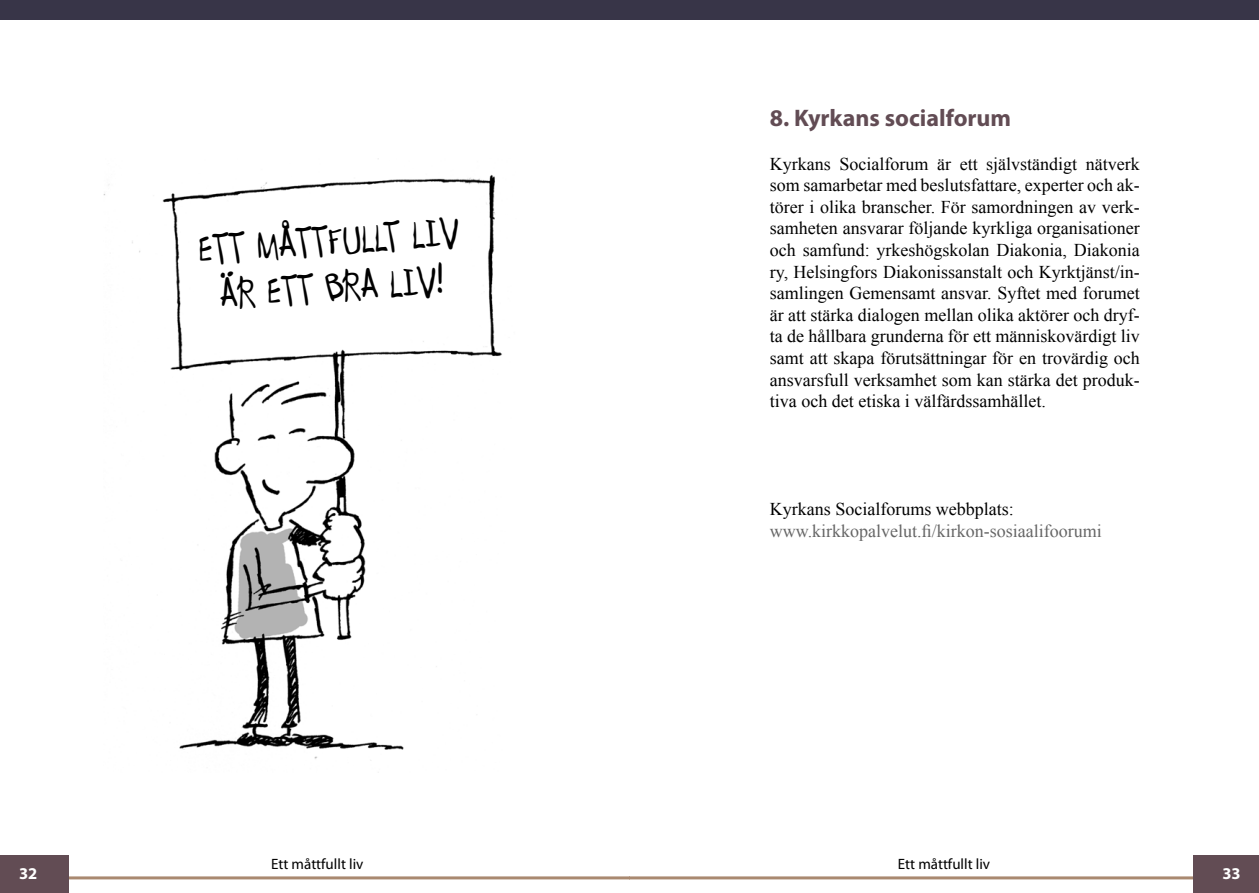
<style>
.page{position:relative;width:1259px;height:893px;background:#fff}
.page>*{position:absolute;margin:0;border:0;box-sizing:border-box;transform-origin:0 0}
.t1{font:43.5px/46.5px "Boopee";color:#000;text-align:center}
.t2{font:700 24px "Myriad Pro";color:#624c54}
.t3{font:18px/21.6px "Times New Roman";color:#000;text-align:justify}
.t4{font:18px "Times New Roman";color:#666}
.t5{font:700 16.5px "Myriad Pro";color:#fff}
.t6{font:15px "Myriad Pro";color:#000}
</style>
<div class="page">
<hr style="left:0;top:876px;width:629px;height:3px;background:#a98970">
<div style="left:0;top:856px;width:68px;height:37px;background:#624c54"></div>
<div style="left:0;top:0;width:629px;height:20px;background:#383548"></div>
<hr style="left:629px;top:876px;width:630px;height:3px;background:#a98970">
<div style="left:1193px;top:856px;width:66px;height:37px;background:#624c54"></div>
<div style="left:629px;top:0;width:630px;height:20px;background:#383548"></div>
<img style="left:103px;top:158px;width:399px;height:603px">
<svg style="left:187px;top:187px;width:290px;height:167px"></svg>
<h1 class="t1" style="left:197px;top:229px;width:263px;rotate:-4deg">Ett måttfullt liv är ett bra liv!</h1>
<p class="t5" style="left:19px;top:863px;width:20px">32</p>
<p class="t6" style="left:271px;top:854px;width:94px">Ett måttfullt liv</p>
<h2 class="t2" style="left:770px;top:103px;width:243px">8. Kyrkans socialforum</h2>
<p class="t3" style="left:770px;top:152px;width:371px">Kyrkans Socialforum är ett självständigt nätverk som samarbetar med beslutsfattare, experter och ak&shy;törer i olika branscher. För samordningen av verk&shy;samheten ansvarar följande kyrkliga organisationer och samfund: yrkeshögskolan Diakonia, Diakonia ry, Helsingfors Diakonissanstalt och Kyrktjänst/in&shy;samlingen Gemensamt ansvar. Syftet med forumet är att stärka dialogen mellan olika aktörer och dryf&shy;ta de hållbara grunderna för ett människovärdigt liv samt att skapa förutsättningar för en trovärdig och ansvarsfull verksamhet som kan stärka det produk&shy;tiva och det etiska i välfärdssamhället.</p>
<p class="t3" style="left:770px;top:498px;width:245px">Kyrkans Socialforums webbplats:</p>
<p class="t4" style="left:770px;top:519px;width:333px">www.kirkkopalvelut.fi/kirkon-sosiaalifoorumi</p>
<p class="t6" style="left:898px;top:854px;width:94px">Ett måttfullt liv</p>
<p class="t5" style="left:1222px;top:863px;width:20px">33</p>
</div>
